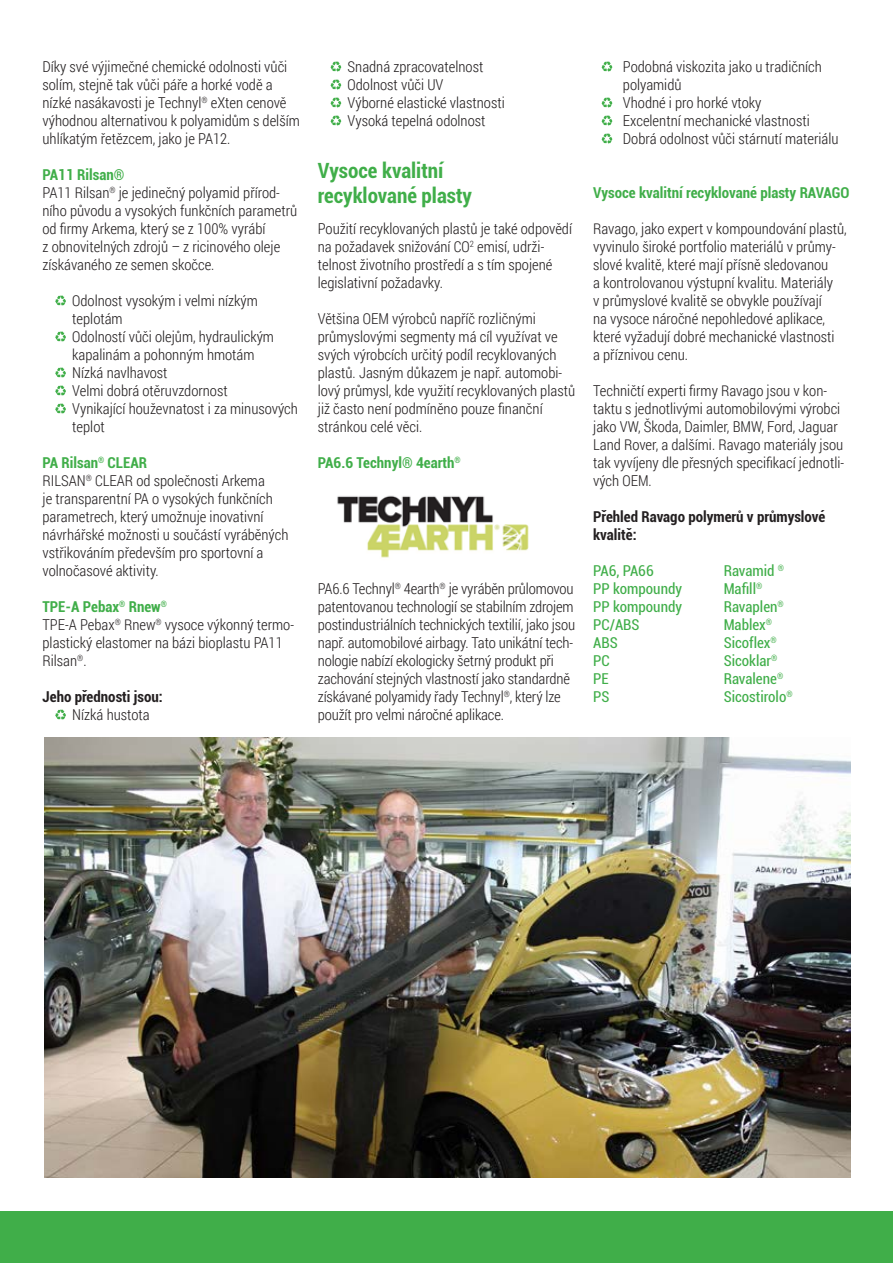
<style>
.page{position:relative;width:893px;height:1263px;background:#fff}
.page>*{position:absolute;margin:0;border:0;box-sizing:border-box;transform-origin:0 0}
.t1{font:700 condensed 21px/25.2px "Roboto";color:#40ae49}
.t2{font:300 15px/18px "Roboto Condensed";color:#231f20}
.t3{font:condensed 15px "Roboto";color:#40ae49}
.t4{font:700 condensed 15px "Roboto";color:#40ae49}
.t5{font:700 condensed 15px/18px "Roboto";color:#231f20}
</style>
<div class="page">
<div style="left:0;top:1211px;width:893px;height:52px;background:#40ae49"></div>
<svg style="left:55px;top:295px;width:11px;height:11px"></svg>
<svg style="left:55px;top:331px;width:11px;height:11px"></svg>
<svg style="left:55px;top:367px;width:11px;height:11px"></svg>
<svg style="left:55px;top:385px;width:11px;height:11px"></svg>
<svg style="left:55px;top:403px;width:11px;height:11px"></svg>
<svg style="left:55px;top:709px;width:11px;height:11px"></svg>
<svg style="left:331px;top:61px;width:11px;height:11px"></svg>
<svg style="left:331px;top:79px;width:11px;height:11px"></svg>
<svg style="left:331px;top:97px;width:11px;height:11px"></svg>
<svg style="left:331px;top:115px;width:11px;height:11px"></svg>
<img style="left:337px;top:495px;width:192px;height:63px">
<svg style="left:602px;top:61px;width:11px;height:11px"></svg>
<svg style="left:602px;top:97px;width:11px;height:11px"></svg>
<svg style="left:602px;top:115px;width:11px;height:11px"></svg>
<svg style="left:602px;top:133px;width:11px;height:11px"></svg>
<img style="left:45px;top:738px;width:805px;height:440px">
<p class="t2" style="left:43px;top:57px;width:259px">Díky své výjimečné chemické odolnosti vůči solím, stejně tak vůči páře a horké vodě a nízké nasákavosti je Technyl<sup>®</sup> eXten cenově výhodnou alternativou k polyamidům s delším uhlíkatým řetězcem, jako je PA12.</p>
<p class="t4" style="left:43px;top:164px;width:83px">PA11 Rilsan®</p>
<p class="t2" style="left:43px;top:183px;width:256px">PA11 Rilsan<sup>®</sup> je jedinečný polyamid přírod&shy;ního původu a vysokých funkčních parametrů od firmy Arkema, který se z 100% vyrábí<br>z obnovitelných zdrojů – z ricinového oleje získávaného ze semen skočce.</p>
<p class="t2" style="left:72px;top:291px;width:227px">Odolnost vysokým i velmi nízkým teplotám<br>Odolností vůči olejům, hydraulickým kapalinám a pohonným hmotám<br>Nízká navlhavost<br>Velmi dobrá otěruvzdornost<br>Vynikající houževnatost i za minusových teplot</p>
<p class="t4" style="left:43px;top:452px;width:106px">PA Rilsan<sup>®</sup> CLEAR</p>
<p class="t2" style="left:43px;top:471px;width:248px">RILSAN<sup>®</sup> CLEAR od společnosti Arkema<br>je transparentní PA o vysokých funkčních parametrech, který umožnuje inovativní návrhářské možnosti u součástí vyráběných vstřikováním především pro sportovní a volnočasové aktivity.</p>
<p class="t4" style="left:43px;top:596px;width:126px">TPE-A Pebax<sup>®</sup> Rnew<sup>®</sup></p>
<p class="t2" style="left:43px;top:615px;width:253px">TPE-A Pebax<sup>®</sup> Rnew<sup>®</sup> vysoce výkonný termo&shy;plastický elastomer na bázi bioplastu PA11<br>Rilsan<sup>®</sup>.</p>
<p class="t5" style="left:43px;top:687px;width:122px">Jeho přednosti jsou:</p>
<p class="t2" style="left:72px;top:705px;width:79px">Nízká hustota</p>
<p class="t2" style="left:348px;top:57px;width:159px">Snadná zpracovatelnost<br>Odolnost vůči UV<br>Výborné elastické vlastnosti<br>Vysoká tepelná odolnost</p>
<h1 class="t1" style="left:318px;top:157px;width:156px">Vysoce kvalitní recyklované plasty</h1>
<p class="t2" style="left:318px;top:219px;width:256px">Použití recyklovaných plastů je také odpovědí na požadavek snižování CO<sup>2</sup> emisí, udrži&shy;telnost životního prostředí a s tím spojené legislativní požadavky.</p>
<p class="t2" style="left:318px;top:309px;width:259px">Většina OEM výrobců napříč rozličnými průmyslovými segmenty má cíl využívat ve svých výrobcích určitý podíl recyklovaných plastů. Jasným důkazem je např. automobi&shy;lový průmysl, kde využití recyklovaných plastů již často není podmíněno pouze finanční stránkou celé věci.</p>
<p class="t4" style="left:318px;top:452px;width:144px">PA6.6 Technyl® 4earth<sup>®</sup></p>
<p class="t2" style="left:318px;top:579px;width:259px">PA6.6 Technyl<sup>®</sup> 4earth<sup>®</sup> je vyráběn průlomovou patentovanou technologií se stabilním zdrojem postindustriálních technických textilií, jako jsou např. automobilové airbagy. Tato unikátní tech&shy;nologie nabízí ekologicky šetrný produkt při zachování stejných vlastností jako standardně získávané polyamidy řady Technyl<sup>®</sup>, který lze použít pro velmi náročné aplikace.</p>
<p class="t2" style="left:623px;top:57px;width:217px">Podobná viskozita jako u tradičních polyamidů<br>Vhodné i pro horké vtoky<br>Excelentní mechanické vlastnosti<br>Dobrá odolnost vůči stárnutí materiálu</p>
<p class="t4" style="left:593px;top:182px;width:258px">Vysoce kvalitní recyklované plasty RAVAGO</p>
<p class="t2" style="left:593px;top:219px;width:255px">Ravago, jako expert v kompoundování plastů, vyvinulo široké portfolio materiálů v průmy&shy;slové kvalitě, které mají přísně sledovanou<br>a kontrolovanou výstupní kvalitu. Materiály<br>v průmyslové kvalitě se obvykle používají<br>na vysoce náročné nepohledové aplikace, které vyžadují dobré mechanické vlastnosti<br>a příznivou cenu.</p>
<p class="t2" style="left:593px;top:381px;width:252px">Techničtí experti firmy Ravago jsou v kon&shy;taktu s jednotlivými automobilovými výrobci jako VW, Škoda, Daimler, BMW, Ford, Jaguar Land Rover, a dalšími. Ravago materiály jsou tak vyvíjeny dle přesných specifikací jednotli&shy;vých OEM.</p>
<p class="t5" style="left:593px;top:507px;width:234px">Přehled Ravago polymerů v průmyslové kvalitě:</p>
<p class="t3" style="left:593px;top:560px;width:62px">PA6, PA66</p>
<p class="t3" style="left:724px;top:560px;width:62px">Ravamid <sup>®</sup></p>
<p class="t3" style="left:593px;top:578px;width:90px">PP kompoundy</p>
<p class="t3" style="left:724px;top:578px;width:40px">Mafill<sup>®</sup></p>
<p class="t3" style="left:593px;top:596px;width:90px">PP kompoundy</p>
<p class="t3" style="left:724px;top:596px;width:62px">Ravaplen<sup>®</sup></p>
<p class="t3" style="left:593px;top:614px;width:48px">PC/ABS</p>
<p class="t3" style="left:724px;top:614px;width:50px">Mablex<sup>®</sup></p>
<p class="t3" style="left:593px;top:632px;width:26px">ABS</p>
<p class="t3" style="left:724px;top:632px;width:55px">Sicoflex<sup>®</sup></p>
<p class="t3" style="left:593px;top:650px;width:18px">PC</p>
<p class="t3" style="left:724px;top:650px;width:55px">Sicoklar<sup>®</sup></p>
<p class="t3" style="left:593px;top:668px;width:17px">PE</p>
<p class="t3" style="left:724px;top:668px;width:61px">Ravalene<sup>®</sup></p>
<p class="t3" style="left:593px;top:686px;width:18px">PS</p>
<p class="t3" style="left:724px;top:686px;width:70px">Sicostirolo<sup>®</sup></p>
</div>
